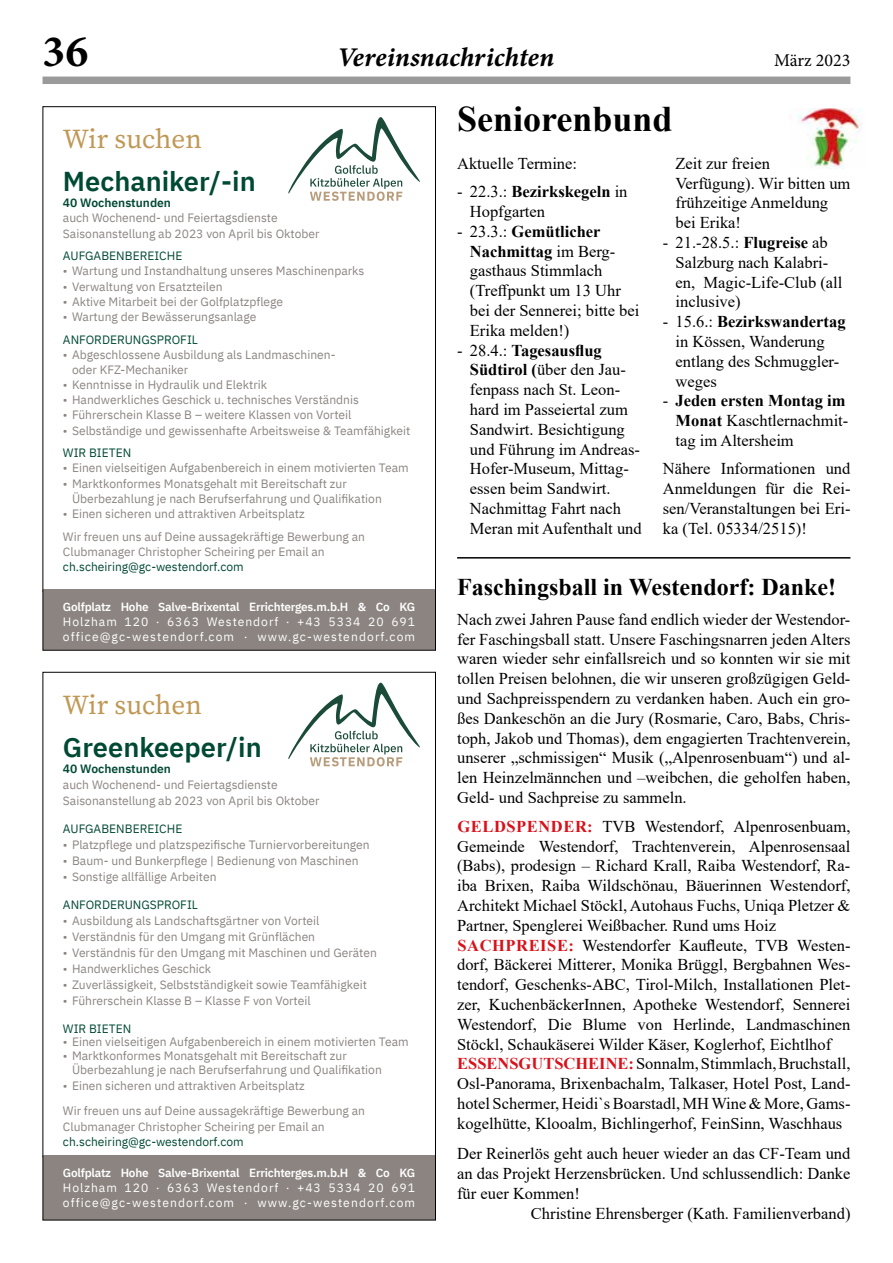
<style>
.page{position:relative;width:893px;height:1263px;background:#fff}
.page>*{position:absolute;margin:0;border:0;box-sizing:border-box;transform-origin:0 0}
.t1{font:45px "Minion Variable Concept";color:#000}
.t2{font:700 36px "Times New Roman";color:#000}
.t3{font:600 27.3px "IBM Plex Sans";color:#004933}
.t4{font:27.3px "Source Serif Variable";color:#c09855}
.t5{font:italic 27px "Minion Variable Concept";color:#000}
.t6{font:700 24px "Times New Roman";color:#000}
.t7{font:18px "Minion Pro";color:#000}
.t8{font:16.5px/19.8px "Times New Roman";color:#000}
.t9{font:12.15px/15.1px "IBM Plex Sans";letter-spacing:.085em;color:#fff}
.t10{font:12px/15.1px "IBM Plex Sans";color:#8b8481}
.t11{font:12px "IBM Plex Sans";color:#004933}
.t12{font:600 12px "IBM Plex Sans";color:#004933}
.t13{font:600 11.85px "IBM Plex Sans";letter-spacing:-.02em;color:#fff}
.s1{font-weight:700}
.s2{font-weight:700;color:#d8111a}
</style>
<div class="page">
<div style="left:43px;top:77px;width:807px;height:7px;background:#9a9a9a"></div>
<div style="left:43px;top:1155px;width:392px;height:65px;background:#8b8481"></div>
<svg style="left:288px;top:683px;width:132px;height:83px"></svg>
<div style="left:43px;top:589px;width:392px;height:61px;background:#8b8481"></div>
<svg style="left:288px;top:117px;width:132px;height:84px"></svg>
<img style="left:796px;top:108px;width:66px;height:60px">
<hr style="left:457px;top:557px;width:393px;height:2px;background:#000">
<h1 class="t1" style="left:43px;top:20px;width:47px">36</h1>
<h3 class="t5" style="left:339px;top:39px;width:217px">Vereinsnachrichten</h3>
<p class="t7" style="left:774px;top:48px;width:78px">März 2023</p>
<h3 class="t4" style="left:63px;top:121px;width:140px">Wir suchen</h3>
<h3 class="t3" style="left:63px;top:160px;width:194px">Mechaniker/-in</h3>
<p class="t12" style="left:63px;top:194px;width:110px">40 Wochenstunden</p>
<p class="t10" style="left:63px;top:210px;width:258px">auch Wochenend- und Feiertagsdienste<br>Saisonanstellung ab 2023 von April bis Oktober</p>
<p class="t11" style="left:63px;top:247px;width:121px">AUFGABENBEREICHE</p>
<p class="t10" style="left:63px;top:263px;width:303px">• Wartung und Instandhaltung unseres Maschinenparks</p>
<p class="t10" style="left:63px;top:278px;width:161px">• Verwaltung von Ersatzteilen</p>
<p class="t10" style="left:63px;top:293px;width:222px">• Aktive Mitarbeit bei der Golfplatzpflege</p>
<p class="t10" style="left:63px;top:308px;width:195px">• Wartung der Bewässerungsanlage</p>
<p class="t11" style="left:63px;top:330px;width:136px">ANFORDERUNGSPROFIL</p>
<p class="t10" style="left:72px;top:346px;width:265px;text-indent:-9px">• Abgeschlossene Ausbildung als Landmaschinen&shy;oder KFZ-Mechaniker</p>
<p class="t10" style="left:63px;top:376px;width:206px">• Kenntnisse in Hydraulik und Elektrik</p>
<p class="t10" style="left:63px;top:391px;width:298px">• Handwerkliches Geschick u. technisches Verständnis</p>
<p class="t10" style="left:63px;top:407px;width:290px">• Führerschein Klasse B – weitere Klassen von Vorteil</p>
<p class="t10" style="left:63px;top:422px;width:349px">• Selbständige und gewissenhafte Arbeitsweise &amp; Teamfähigkeit</p>
<p class="t11" style="left:63px;top:444px;width:70px">WIR BIETEN</p>
<p class="t10" style="left:63px;top:460px;width:347px">• Einen vielseitigen Aufgabenbereich in einem motivierten Team</p>
<p class="t10" style="left:72px;top:475px;width:311px;text-indent:-9px">• Marktkonformes Monatsgehalt mit Bereitschaft zur<br>Überbezahlung je nach Berufserfahrung und Qualifikation</p>
<p class="t10" style="left:63px;top:501px;width:304px;line-height:22.6px">• Einen sicheren und attraktiven Arbeitsplatz<br>Wir freuen uns auf Deine aussagekräftige Bewerbung an</p>
<p class="t10" style="left:63px;top:543px;width:263px">Clubmanager Christopher Scheiring per Email an</p>
<p class="t11" style="left:63px;top:557px;width:182px">ch.scheiring@gc-westendorf.com</p>
<p class="t13" style="left:63px;top:597px;width:354px">Golfplatz Hohe Salve-Brixental Errichterges.m.b.H &amp; Co KG</p>
<p class="t9" style="left:63px;top:613px;width:354px">Holzham 120 . 6363 Westendorf . +43 5334 20 691 office@gc-westendorf.com . www.gc-westendorf.com</p>
<h3 class="t4" style="left:63px;top:686px;width:140px">Wir suchen</h3>
<h3 class="t3" style="left:63px;top:726px;width:200px">Greenkeeper/in</h3>
<p class="t12" style="left:63px;top:759px;width:110px">40 Wochenstunden</p>
<p class="t10" style="left:63px;top:776px;width:258px;line-height:15.9px">auch Wochenend- und Feiertagsdienste<br>Saisonanstellung ab 2023 von April bis Oktober</p>
<p class="t11" style="left:63px;top:819px;width:121px">AUFGABENBEREICHE</p>
<p class="t10" style="left:63px;top:836px;width:308px">• Platzpflege und platzspezifische Turniervorbereitungen</p>
<p class="t10" style="left:63px;top:852px;width:297px">• Baum- und Bunkerpflege | Bedienung von Maschinen</p>
<p class="t10" style="left:63px;top:868px;width:155px">• Sonstige allfällige Arbeiten</p>
<p class="t11" style="left:63px;top:895px;width:136px">ANFORDERUNGSPROFIL</p>
<p class="t10" style="left:63px;top:912px;width:258px">• Ausbildung als Landschaftsgärtner von Vorteil</p>
<p class="t10" style="left:63px;top:928px;width:254px">• Verständnis für den Umgang mit Grünflächen</p>
<p class="t10" style="left:63px;top:944px;width:315px">• Verständnis für den Umgang mit Maschinen und Geräten</p>
<p class="t10" style="left:63px;top:960px;width:150px">• Handwerkliches Geschick</p>
<p class="t10" style="left:63px;top:976px;width:305px">• Zuverlässigkeit, Selbstständigkeit sowie Teamfähigkeit</p>
<p class="t10" style="left:63px;top:992px;width:249px">• Führerschein Klasse B – Klasse F von Vorteil</p>
<p class="t11" style="left:63px;top:1019px;width:70px">WIR BIETEN</p>
<p class="t10" style="left:63px;top:1033px;width:347px">• Einen vielseitigen Aufgabenbereich in einem motivierten Team</p>
<p class="t10" style="left:72px;top:1048px;width:311px;line-height:13.6px;text-indent:-9px">• Marktkonformes Monatsgehalt mit Bereitschaft zur<br>Überbezahlung je nach Berufserfahrung und Qualifikation</p>
<p class="t10" style="left:63px;top:1072px;width:304px;line-height:25px">• Einen sicheren und attraktiven Arbeitsplatz<br>Wir freuen uns auf Deine aussagekräftige Bewerbung an</p>
<p class="t10" style="left:63px;top:1118px;width:263px">Clubmanager Christopher Scheiring per Email an</p>
<p class="t11" style="left:63px;top:1133px;width:182px">ch.scheiring@gc-westendorf.com</p>
<p class="t13" style="left:63px;top:1163px;width:354px">Golfplatz Hohe Salve-Brixental Errichterges.m.b.H &amp; Co KG</p>
<p class="t9" style="left:63px;top:1179px;width:354px">Holzham 120 . 6363 Westendorf . +43 5334 20 691 office@gc-westendorf.com . www.gc-westendorf.com</p>
<h2 class="t2" style="left:457px;top:93px;width:217px">Seniorenbund</h2>
<p class="t8" style="left:457px;top:153px;width:121px">Aktuelle Termine:</p>
<p class="t8" style="left:470px;top:181px;width:159px;text-indent:-13px">- 22.3.: <span class="s1">Bezirkskegeln</span> in<br>Hopfgarten</p>
<p class="t8" style="left:470px;top:221px;width:171px;text-indent:-13px">- 23.3.: <span class="s1">Gemütlicher<br>Nachmittag</span> im Berg&shy;gasthaus Stimmlach (Treffpunkt um 13 Uhr bei der Sennerei; bitte bei<br>Erika melden!)</p>
<p class="t8" style="left:470px;top:340px;width:173px;text-indent:-13px">- 28.4.: <span class="s1">Tagesausflug<br>Südtirol (</span>über den Jau&shy;fenpass nach St. Leon&shy;hard im Passeiertal zum<br>Sandwirt. Besichtigung und Führung im Andreas-<br>Hofer-Museum, Mittag&shy;essen beim Sandwirt.<br>Nachmittag Fahrt nach<br>Meran mit Aufenthalt und</p>
<p class="t8" style="left:676px;top:153px;width:176px">Zeit zur freien<br>Verfügung). Wir bitten um frühzeitige Anmeldung bei Erika!</p>
<p class="t8" style="left:676px;top:232px;width:168px;text-indent:-13px">- 21.-28.5.: <span class="s1">Flugreise</span> ab<br>Salzburg nach Kalabri&shy;en, Magic-Life-Club (all inclusive)</p>
<p class="t8" style="left:676px;top:311px;width:172px;text-indent:-13px">- 15.6.: <span class="s1">Bezirkswandertag </span>in Kössen, Wanderung entlang des Schmuggler&shy;weges</p>
<p class="t8" style="left:676px;top:390px;width:174px;text-indent:-13px">- <span class="s1">Jeden ersten Montag im<br>Monat</span> Kaschtlernachmit&shy;tag im Altersheim</p>
<p class="t8" style="left:663px;top:458px;width:189px;text-align:justify">Nähere Informationen und Anmeldungen für die Rei&shy;sen/Veranstaltungen bei Eri&shy;ka (Tel. 05334/2515)!</p>
<h3 class="t6" style="left:457px;top:569px;width:380px">Faschingsball in Westendorf: Danke!</h3>
<p class="t8" style="left:457px;top:609px;width:395px;text-align:justify">Nach zwei Jahren Pause fand endlich wieder der Westendor&shy;fer Faschingsball statt. Unsere Faschingsnarren jeden Alters waren wieder sehr einfallsreich und so konnten wir sie mit tollen Preisen belohnen, die wir unseren großzügigen Geld&shy;und Sachpreisspendern zu verdanken haben. Auch ein gro&shy;ßes Dankeschön an die Jury (Rosmarie, Caro, Babs, Chris&shy;toph, Jakob und Thomas), dem engagierten Trachtenverein, unserer „schmissigen“ Musik („Alpenrosenbuam“) und al&shy;len Heinzelmännchen und –weibchen, die geholfen haben, Geld- und Sachpreise zu sammeln.</p>
<p class="t8" style="left:457px;top:816px;width:395px"><span class="s2">GELDSPENDER:</span> TVB Westendorf, Alpenrosenbuam, Gemeinde Westendorf, Trachtenverein, Alpenrosensaal (Babs), prodesign – Richard Krall, Raiba Westendorf, Ra&shy;iba Brixen, Raiba Wildschönau, Bäuerinnen Westendorf, Architekt Michael Stöckl, Autohaus Fuchs, Uniqa Pletzer &amp; Partner, Spenglerei Weißbacher. Rund ums Hoiz <span class="s2">SACHPREISE:</span> Westendorfer Kaufleute, TVB Westen&shy;dorf, Bäckerei Mitterer, Monika Brüggl, Bergbahnen Wes&shy;tendorf, Geschenks-ABC, Tirol-Milch, Installationen Plet&shy;zer, KuchenbäckerInnen, Apotheke Westendorf, Sennerei Westendorf, Die Blume von Herlinde, Landmaschinen Stöckl, Schaukäserei Wilder Käser, Koglerhof, Eichtlhof <span class="s2">ESSENSGUTSCHEINE:</span> Sonnalm, Stimmlach, Bruchstall, Osl-Panorama, Brixenbachalm, Talkaser, Hotel Post, Land&shy;hotel Schermer, Heidi`s Boarstadl, MH Wine &amp; More, Gams&shy;kogelhütte, Klooalm, Bichlingerhof, FeinSinn, Waschhaus</p>
<p class="t8" style="left:457px;top:1143px;width:395px">Der Reinerlös geht auch heuer wieder an das CF-Team und</p>
<p class="t8" style="left:457px;top:1163px;width:395px">an das Projekt Herzensbrücken. Und schlussendlich: Danke</p>
<p class="t8" style="left:457px;top:1183px;width:124px">für euer Kommen!</p>
<p class="t8" style="left:531px;top:1203px;width:321px">Christine Ehrensberger (Kath. Familienverband)</p>
</div>
